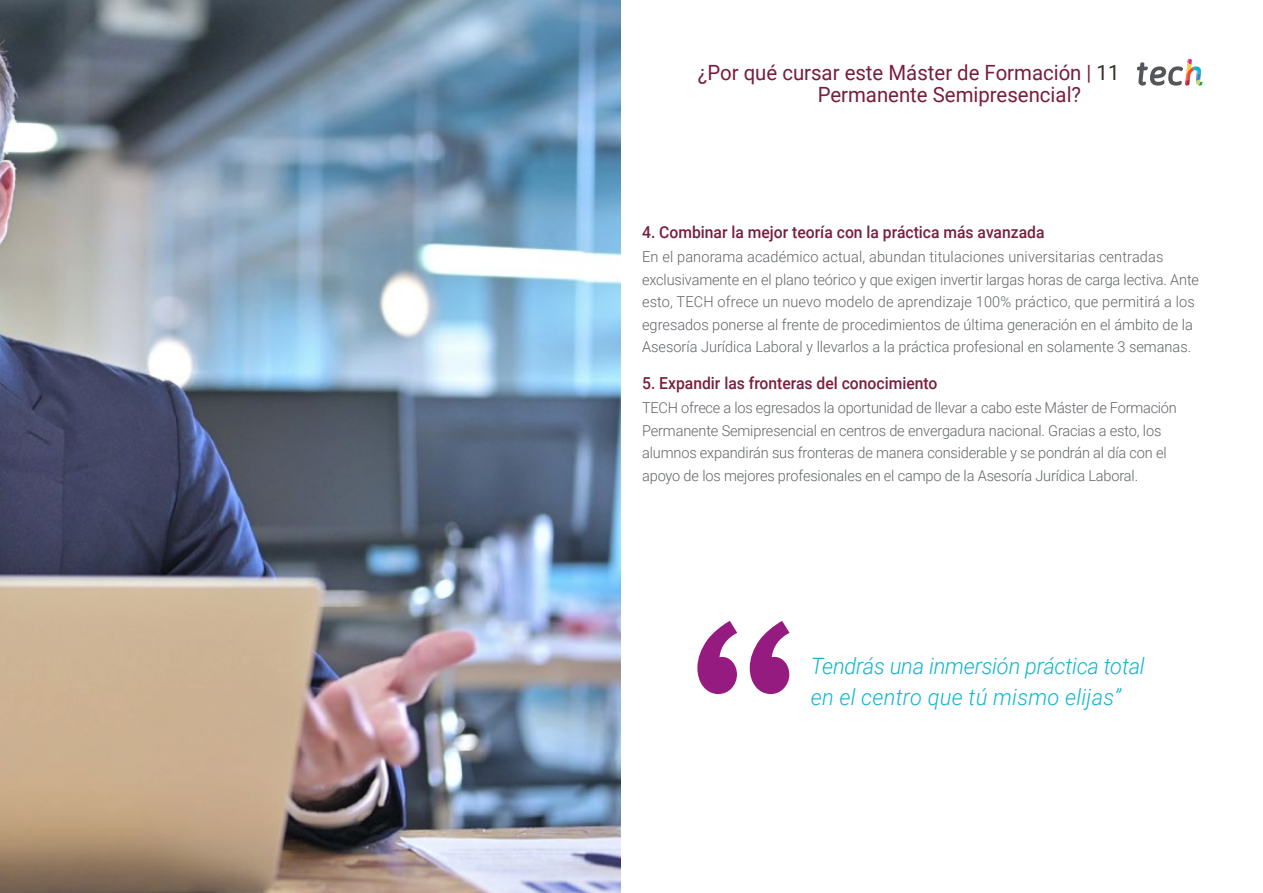
<style>
.page{position:relative;width:1263px;height:893px;background:#fff}
.page>*{position:absolute;margin:0;border:0;box-sizing:border-box;transform-origin:0 0}
.t1{font:italic 300 22.5px/31.5px "Roboto";letter-spacing:-.01em;color:#0fb6cf}
.t2{font:21px/22.5px "Roboto";color:#791d3c}
.t3{font:500 16.5px "Roboto";color:#791e3c;scale:.95 1}
.t4{font:300 15px/22.5px "Roboto";letter-spacing:-.01em;color:#61646a}
.s1{color:#312e20}
</style>
<div class="page">
<svg style="left:697px;top:621px;width:92px;height:73px"></svg>
<img style="left:0;top:0;width:621px;height:893px">
<svg style="left:1137px;top:59px;width:65px;height:27px"></svg>
<h2 class="t2" style="left:818px;top:60px;width:303px;text-indent:-120px">¿Por qué cursar este Máster de Formación | <span class="s1">11<br></span>Permanente Semipresencial?</h2>
<p class="t3" style="left:642px;top:220px;width:425px">4. Combinar la mejor teoría con la práctica más avanzada</p>
<p class="t4" style="left:642px;top:245px;width:558px">En el panorama académico actual, abundan titulaciones universitarias centradas exclusivamente en el plano teórico y que exigen invertir largas horas de carga lectiva. Ante esto, TECH ofrece un nuevo modelo de aprendizaje 100% práctico, que permitirá a los egresados ponerse al frente de procedimientos de última generación en el ámbito de la Asesoría Jurídica Laboral y llevarlos a la práctica profesional en solamente 3 semanas.</p>
<p class="t3" style="left:642px;top:371px;width:312px">5. Expandir las fronteras del conocimiento</p>
<p class="t4" style="left:642px;top:396px;width:536px">TECH ofrece a los egresados la oportunidad de llevar a cabo este Máster de Formación Permanente Semipresencial en centros de envergadura nacional. Gracias a esto, los alumnos expandirán sus fronteras de manera considerable y se pondrán al día con el apoyo de los mejores profesionales en el campo de la Asesoría Jurídica Laboral.</p>
<h1 class="t1" style="left:811px;top:649px;width:335px">Tendrás una inmersión práctica total en el centro que tú mismo elijas”</h1>
</div>
